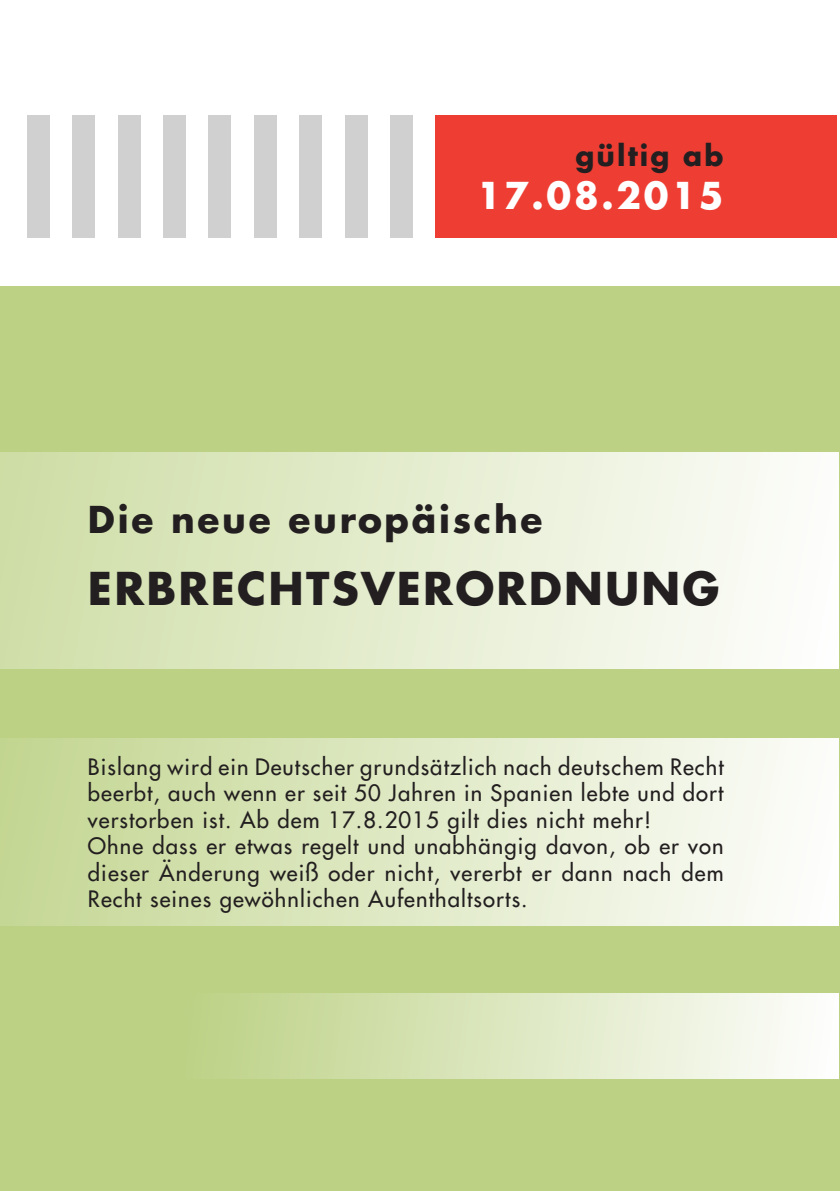
<style>
.page{position:relative;width:840px;height:1191px;background:#fff}
.page>*{position:absolute;margin:0;border:0;box-sizing:border-box;transform-origin:0 0}
.t1{font:700 44px "Futura LT";letter-spacing:.05em;color:#231f20}
.t2{font:700 36px "Futura LT";letter-spacing:.075em;color:#231f20}
.t3{font:700 36px "Futura LT";letter-spacing:.075em;color:#fff}
.t4{font:700 28px "Futura LT";letter-spacing:.075em;color:#231f20}
.t5{font:22px/26.4px "Futura LT";letter-spacing:.05em;color:#231f20}
</style>
<div class="page">
<div style="left:0;top:286px;width:839px;height:905px;background:#bcd184"></div>
<div style="left:435px;top:115px;width:401px;height:122px;background:#ee3e34"></div>
<div style="left:344px;top:115px;width:23px;height:122px;background:#d1d0d1"></div>
<div style="left:254px;top:115px;width:22px;height:122px;background:#d1d0d1"></div>
<div style="left:299px;top:115px;width:23px;height:122px;background:#d1d0d1"></div>
<div style="left:390px;top:115px;width:22px;height:122px;background:#d1d0d1"></div>
<div style="left:208px;top:115px;width:23px;height:122px;background:#d1d0d1"></div>
<div style="left:118px;top:115px;width:22px;height:122px;background:#d1d0d1"></div>
<div style="left:27px;top:115px;width:23px;height:122px;background:#d1d0d1"></div>
<div style="left:72px;top:115px;width:23px;height:122px;background:#d1d0d1"></div>
<div style="left:163px;top:115px;width:23px;height:122px;background:#d1d0d1"></div>
<div style="left:0;top:452px;width:838px;height:216px;background:linear-gradient(to right,#cedda6,#fdfefc)"></div>
<div style="left:0;top:738px;width:838px;height:187px;background:linear-gradient(to right,#c3d692,#fdfefc)"></div>
<div style="left:186px;top:993px;width:652px;height:86px;background:linear-gradient(to right,#bdd186,#fefefd)"></div>
<p class="t4" style="left:575px;top:136px;width:149px">gültig ab</p>
<h2 class="t3" style="left:476px;top:171px;width:248px">17.08.2015</h2>
<h2 class="t2" style="left:88px;top:496px;width:456px">Die neue europäische</h2>
<h1 class="t1" style="left:88px;top:559px;width:633px">ERBRECHTSVERORDNUNG</h1>
<p class="t5" style="left:88px;top:753px;width:636px">Bislang wird ein Deutscher grundsätzlich nach deutschem Recht beerbt, auch wenn er seit 50 Jahren in Spanien lebte und dort verstorben ist. Ab dem 17.8.2015 gilt dies nicht mehr!<br>Ohne dass er etwas regelt und unabhängig davon, ob er von dieser Änderung weiß oder nicht, vererbt er dann nach dem Recht seines gewöhnlichen Aufenthaltsorts.</p>
</div>
